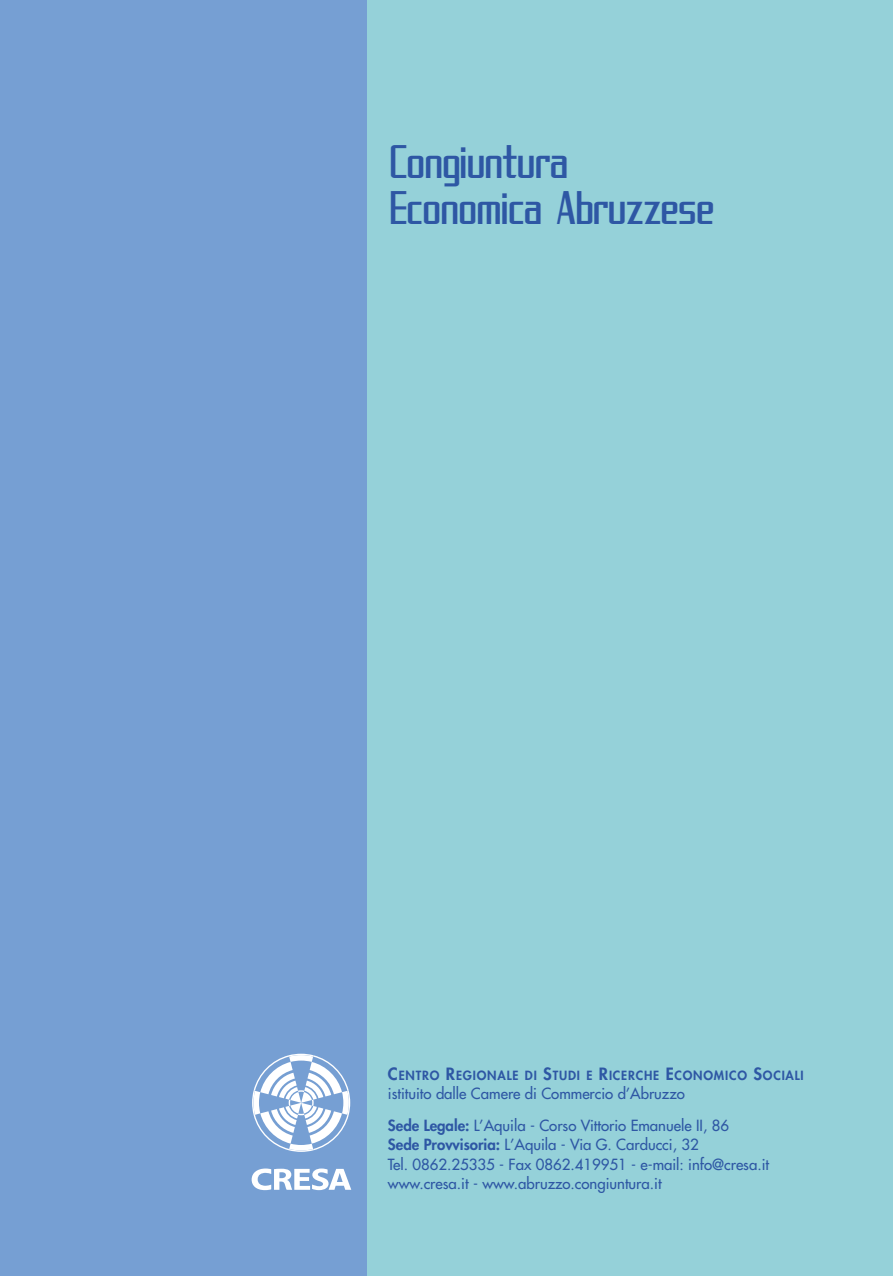
<style>
.page{position:relative;width:893px;height:1276px;background:#95d1d9}
.page>*{position:absolute;margin:0;border:0;box-sizing:border-box;transform-origin:0 0}
.t1{font:49.05px/45.8px "SF Theramin Gothic";color:#2e57a4;scale:.71 1}
.t2{font:15px/19.5px "Futura";color:#2e57a4}
.t3{font:800 12.3px "Futura";letter-spacing:.065em;color:#2e57a4}
.s1{font-size:16.5px}
.s2{font-weight:800}
</style>
<div class="page">
<div style="left:0;top:0;width:367px;height:1276px;background:#769fd3"></div>
<svg style="left:252px;top:1053px;width:98px;height:99px"></svg>
<svg style="left:252px;top:1168px;width:99px;height:22px"></svg>
<h1 class="t1" style="left:390px;top:143px;width:458px">Congiuntura<br>Economica Abruzzese</h1>
<p class="t3" style="left:388px;top:1069px;width:417px"><span class="s1">C</span>ENTRO <span class="s1">R</span>EGIONALE DI <span class="s1">S</span>TUDI E <span class="s1">R</span>ICERCHE <span class="s1">E</span>CONOMICO <span class="s1">S</span>OCIALI</p>
<p class="t2" style="left:388px;top:1078px;width:343px;line-height:31.5px">istituito dalle Camere di Commercio d’Abruzzo<br><span class="s2">Sede Legale:</span> L’Aquila - Corso Vittorio Emanuele II, 86</p>
<p class="t2" style="left:388px;top:1135px;width:383px"><span class="s2">Sede Provvisoria:</span> L’Aquila - Via G. Carducci, 32<br>Tel. 0862.25335 - Fax 0862.419951 - e-mail: info@cresa.it www.cresa.it - www.abruzzo.congiuntura.it</p>
</div>
